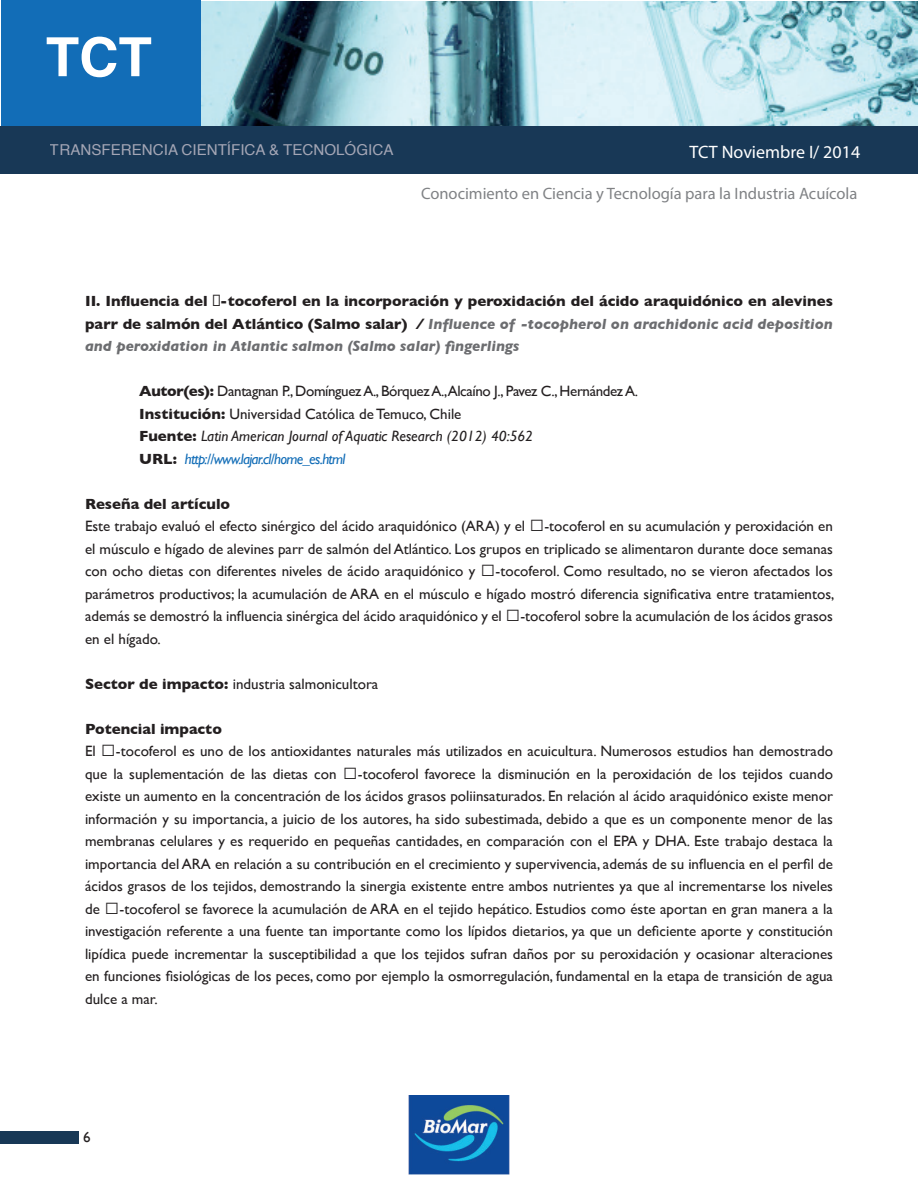
<style>
.page{position:relative;width:918px;height:1188px;background:#fff}
.page>*{position:absolute;margin:0;border:0;box-sizing:border-box;transform-origin:0 0}
.t1{font:700 54px "Helvetica";color:#fff}
.t2{font:18px "Myriad Pro";color:#fff}
.t3{font:16.5px "Myriad Pro";color:#808285}
.t4{font:15px/22.5px "Gill Sans";color:#231f20;text-align:justify}
.t5{font:700 15px/22.5px "Gill Sans";color:#231f20;text-align:justify}
.t6{font:15px/22.5px "Gill Sans";letter-spacing:-.025em;color:#231f20}
.t7{font:15px "Helvetica";color:#a4a6b5}
.s1{font-style:italic}
.s2{font-style:italic;color:#6c6d70}
.s3{font-weight:700}
.s4{font-style:italic;color:#126db7}
</style>
<div class="page">
<div style="left:0;top:1131px;width:79px;height:13px;background:#183856"></div>
<img style="left:200px;top:1px;width:718px;height:125px">
<div style="left:1px;top:0;width:199px;height:127px;background:#126db7"></div>
<div style="left:0;top:126px;width:918px;height:48px;background:#183856"></div>
<img style="left:408px;top:1096px;width:102px;height:78px">
<h1 class="t1" style="left:46px;top:14px;width:108px">TCT</h1>
<p class="t7" style="left:50px;top:138px;width:345px">TRANSFERENCIA CIENTÍFICA &amp; TECNOLÓGICA</p>
<p class="t2" style="left:690px;top:141px;width:172px">TCT Noviembre I/ 2014</p>
<p class="t3" style="left:421px;top:184px;width:438px">Conocimiento en Ciencia y Tecnología para la Industria Acuícola</p>
<p class="t5" style="left:85px;top:290px;width:749px">II. Influencia del α-tocoferol en la incorporación y peroxidación del ácido araquidónico en alevines parr de salmón del Atlántico (Salmo salar) <span class="s1">/</span> <span class="s2">Influence of -tocopherol on arachidonic acid deposition and peroxidation in Atlantic salmon (Salmo salar) fingerlings</span></p>
<p class="t6" style="left:139px;top:380px;width:501px"><span class="s3">Autor(es):</span> Dantagnan P., Domínguez A., Bórquez A.,Alcaíno J., Pavez C., Hernández A.<br><span class="s3">Institución:</span> Universidad Católica de Temuco, Chile<br><span class="s3">Fuente:</span> <span class="s1">Latin American Journal of Aquatic Research (2012) 40:562<br></span><span class="s3">URL:</span> <span class="s4">http://www.lajar.cl/home_es.html</span></p>
<p class="t5" style="left:85px;top:492px;width:147px">Reseña del artículo</p>
<p class="t4" style="left:85px;top:515px;width:751px">Este trabajo evaluó el efecto sinérgico del ácido araquidónico (ARA) y el α-tocoferol en su acumulación y peroxidación en el músculo e hígado de alevines parr de salmón del Atlántico. Los grupos en triplicado se alimentaron durante doce semanas con ocho dietas con diferentes niveles de ácido araquidónico y α-tocoferol. Como resultado, no se vieron afectados los parámetros productivos; la acumulación de ARA en el músculo e hígado mostró diferencia significativa entre tratamientos, además se demostró la influencia sinérgica del ácido araquidónico y el α-tocoferol sobre la acumulación de los ácidos grasos en el hígado.</p>
<p class="t4" style="left:85px;top:672px;width:295px"><span class="s3">Sector de impacto:</span> industria salmonicultora</p>
<p class="t5" style="left:85px;top:717px;width:138px">Potencial impacto</p>
<p class="t4" style="left:85px;top:740px;width:749px">El α-tocoferol es uno de los antioxidantes naturales más utilizados en acuicultura. Numerosos estudios han demostrado que la suplementación de las dietas con α-tocoferol favorece la disminución en la peroxidación de los tejidos cuando existe un aumento en la concentración de los ácidos grasos poliinsaturados. En relación al ácido araquidónico existe menor información y su importancia, a juicio de los autores, ha sido subestimada, debido a que es un componente menor de las membranas celulares y es requerido en pequeñas cantidades, en comparación con el EPA y DHA. Este trabajo destaca la importancia del ARA en relación a su contribución en el crecimiento y supervivencia, además de su influencia en el perfil de ácidos grasos de los tejidos, demostrando la sinergia existente entre ambos nutrientes ya que al incrementarse los niveles de α-tocoferol se favorece la acumulación de ARA en el tejido hepático. Estudios como éste aportan en gran manera a la investigación referente a una fuente tan importante como los lípidos dietarios, ya que un deficiente aporte y constitución lipídica puede incrementar la susceptibilidad a que los tejidos sufran daños por su peroxidación y ocasionar alteraciones en funciones fisiológicas de los peces, como por ejemplo la osmorregulación, fundamental en la etapa de transición de agua dulce a mar.</p>
<p class="t4" style="left:83px;top:1125px;width:9px">6</p>
</div>
